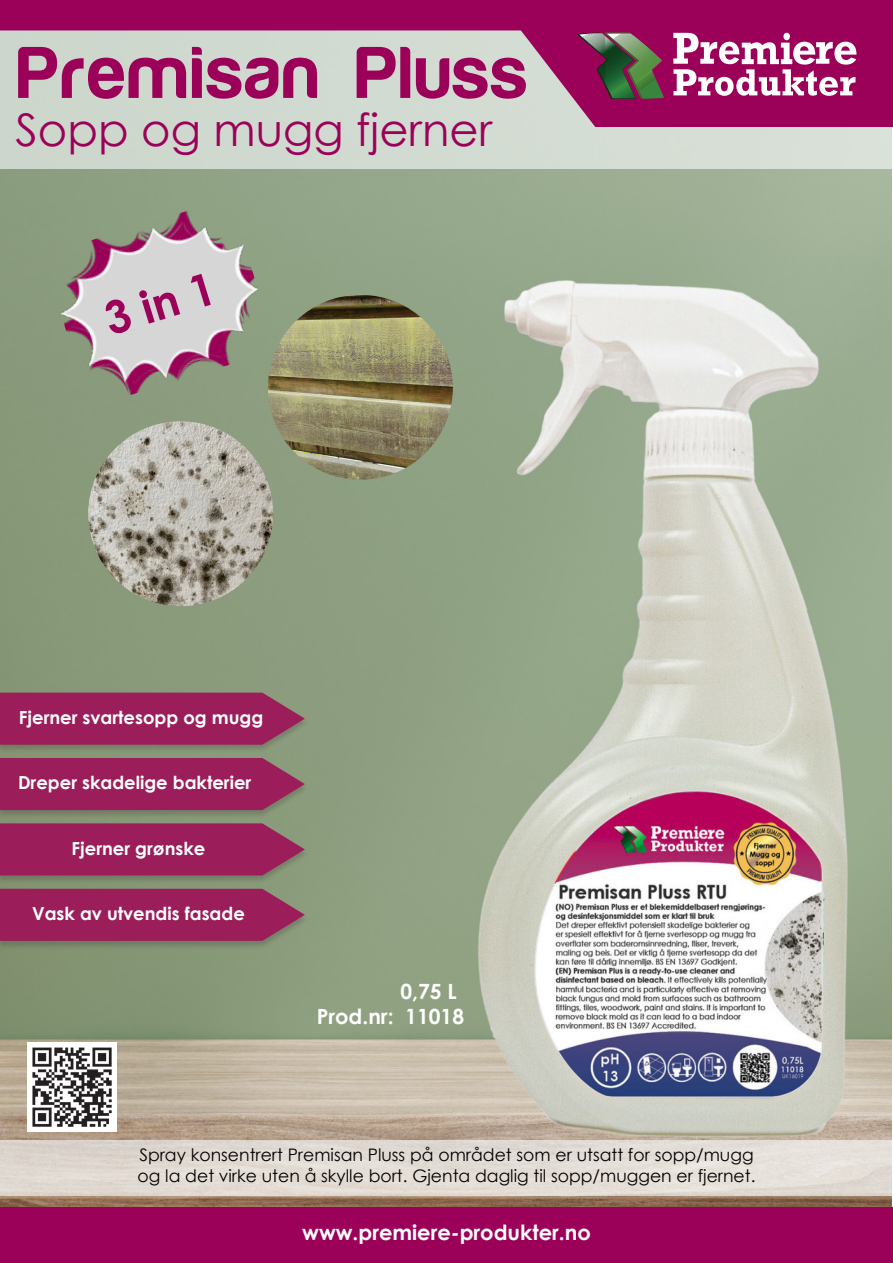
<style>
.page{position:relative;width:893px;height:1263px;background:#fff}
.page>*{position:absolute;margin:0;border:0;box-sizing:border-box;transform-origin:0 0}
.t1{font:700 75px "Harabara Mais Bold Harabara Mais";color:#9c0159}
.t2{font:45px "Century Gothic";color:#9c0159}
.t3{font:700 45px "Century Gothic";color:#9c0159}
.t4{font:700 21px "Century Gothic";color:#fff}
.t5{font:700 18px "Century Gothic";color:#fff}
.t6{font:17.25px "Century Gothic";color:#030000}
</style>
<div class="page">
<img style="left:0;top:168px;width:892px;height:1040px">
<div style="left:0;top:1140px;width:893px;height:55px;background:#e3dcd5"></div>
<div style="left:0;top:0;width:893px;height:168px;background:#d2dbd2"></div>
<div style="left:0;top:1208px;width:893px;height:55px;background:#9c0159"></div>
<svg style="left:0;top:0;width:893px;height:127px"></svg>
<svg style="left:577px;top:33px;width:279px;height:68px;background:#a5567f"></svg>
<div style="left:0;top:692px;width:309px;height:62px;background:#231f20;opacity:.21"></div>
<svg style="left:0;top:693px;width:305px;height:52px;background:#99265c"></svg>
<div style="left:0;top:823px;width:309px;height:61px;background:#231f20;opacity:.21"></div>
<svg style="left:0;top:823px;width:305px;height:52px;background:#99265c"></svg>
<div style="left:0;top:757px;width:309px;height:62px;background:#231f20;opacity:.21"></div>
<svg style="left:0;top:758px;width:305px;height:52px;background:#99255c"></svg>
<img style="left:28px;top:1043px;width:89px;height:89px">
<img style="left:268px;top:295px;width:185px;height:185px;border-radius:92px">
<img style="left:88px;top:421px;width:185px;height:185px;border-radius:92px">
<div style="left:0;top:888px;width:309px;height:62px;background:#231f20;opacity:.21"></div>
<svg style="left:0;top:889px;width:305px;height:52px;background:#99255c"></svg>
<img style="left:43px;top:198px;width:234px;height:209px">
<p class="t1" style="left:16px;top:29px;width:514px">Premisan Pluss</p>
<p class="t2" style="left:16px;top:98px;width:478px">Sopp og mugg fjerner</p>
<p class="t3" style="left:96px;top:287px;width:115px;rotate:-17deg">3 in 1</p>
<p class="t5" style="left:19px;top:704px;width:246px">Fjerner svartesopp og mugg</p>
<p class="t5" style="left:18px;top:769px;width:235px">Dreper skadelige bakterier</p>
<p class="t5" style="left:72px;top:835px;width:135px">Fjerner grønske</p>
<p class="t5" style="left:32px;top:900px;width:214px">Vask av utvendis fasade</p>
<p class="t4" style="left:400px;top:975px;width:58px">0,75 L</p>
<p class="t4" style="left:317px;top:1000px;width:149px">Prod.nr: 11018</p>
<p class="t6" style="left:139px;top:1143px;width:616px">Spray konsentrert Premisan Pluss på området som er utsatt for sopp/mugg</p>
<p class="t6" style="left:138px;top:1163px;width:619px">og la det virke uten å skylle bort. Gjenta daglig til sopp/muggen er fjernet.</p>
<p class="t4" style="left:302px;top:1216px;width:290px">www.premiere-produkter.no</p>
</div>
